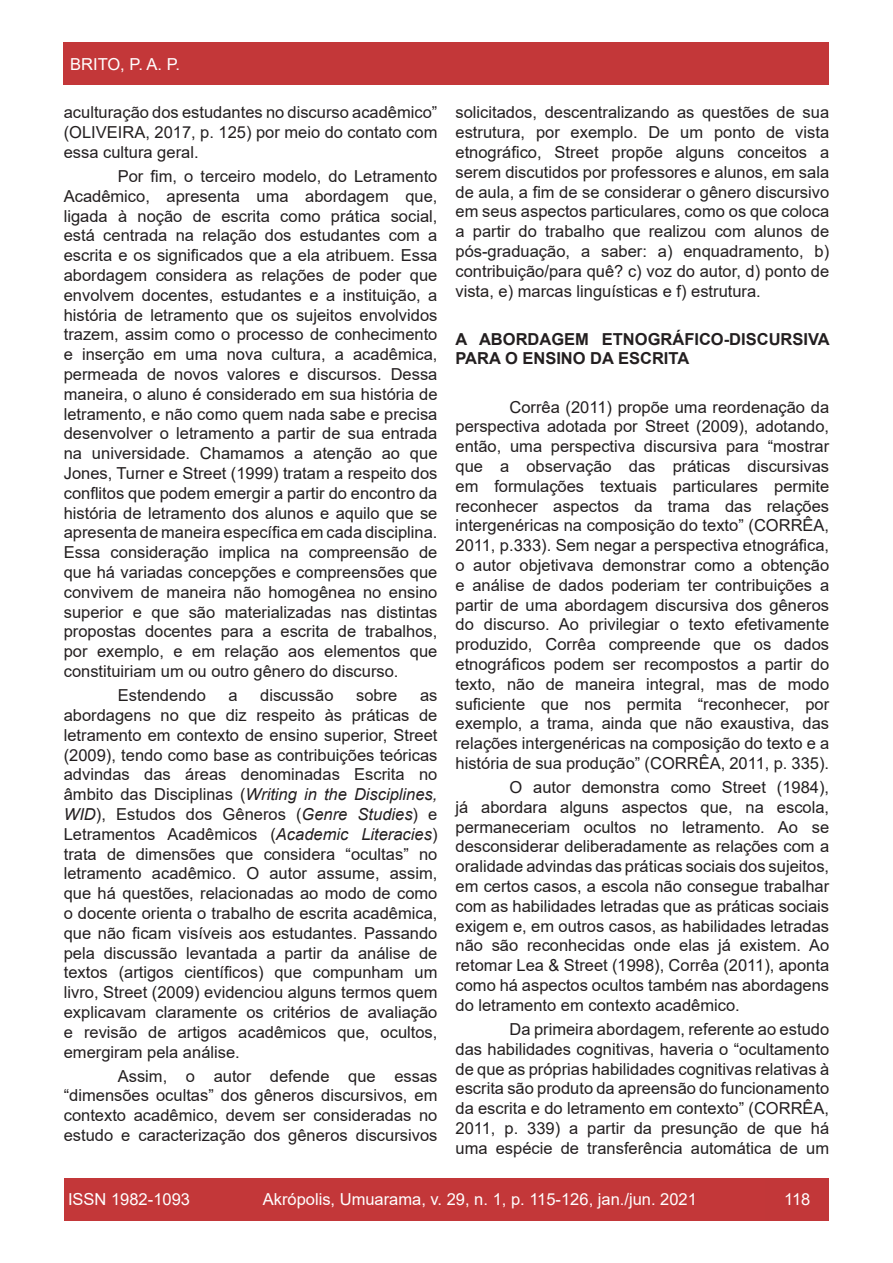
<style>
.page{position:relative;width:893px;height:1263px;background:#fff}
.page>*{position:absolute;margin:0;border:0;box-sizing:border-box;transform-origin:0 0}
.t1{font:16.5px/19.8px "Arial";color:#231f20;text-align:justify}
.t2{font:16.5px "Arial";color:#fff}
.t3{font:700 16.5px/19.8px "Arial";color:#231f20}
.s1{font-style:italic}
</style>
<div class="page">
<div style="left:64px;top:43px;width:765px;height:42px;background:#c33739"></div>
<div style="left:194px;top:1178px;width:571px;height:42px;background:#c33739"></div>
<div style="left:765px;top:1178px;width:64px;height:42px;background:#c23739"></div>
<div style="left:64px;top:1178px;width:130px;height:42px;background:#c33739"></div>
<p class="t2" style="left:70px;top:53px;width:112px">BRITO, P. A. P.</p>
<p class="t1" style="left:64px;top:103px;width:375px">aculturação dos estudantes no discurso acadêmico” (OLIVEIRA, 2017, p. 125) por meio do contato com essa cultura geral.</p>
<p class="t1" style="left:64px;top:166px;width:375px;text-indent:54px">Por fim, o terceiro modelo, do Letramento Acadêmico, apresenta uma abordagem que, ligada à noção de escrita como prática social, está centrada na relação dos estudantes com a escrita e os significados que a ela atribuem. Essa abordagem considera as relações de poder que envolvem docentes, estudantes e a instituição, a história de letramento que os sujeitos envolvidos trazem, assim como o processo de conhecimento e inserção em uma nova cultura, a acadêmica, permeada de novos valores e discursos. Dessa maneira, o aluno é considerado em sua história de letramento, e não como quem nada sabe e precisa desenvolver o letramento a partir de sua entrada na universidade. Chamamos a atenção ao que Jones, Turner e Street (1999) tratam a respeito dos conflitos que podem emergir a partir do encontro da história de letramento dos alunos e aquilo que se apresenta de maneira específica em cada disciplina.<br>Essa consideração implica na compreensão de que há variadas concepções e compreensões que convivem de maneira não homogênea no ensino superior e que são materializadas nas distintas propostas docentes para a escrita de trabalhos, por exemplo, e em relação aos elementos que constituiriam um ou outro gênero do discurso.</p>
<p class="t1" style="left:118px;top:685px;width:90px">Estendendo</p>
<p class="t1" style="left:228px;top:685px;width:11px">a</p>
<p class="t1" style="left:260px;top:685px;width:75px">discussão</p>
<p class="t1" style="left:356px;top:685px;width:43px">sobre</p>
<p class="t1" style="left:64px;top:685px;width:375px;text-indent:356px">as abordagens no que diz respeito às práticas de letramento em contexto de ensino superior, Street (2009), tendo como base as contribuições teóricas advindas das áreas denominadas Escrita no âmbito das Disciplinas (<span class="s1">Writing in the Disciplines, WID</span>), Estudos dos Gêneros (<span class="s1">Genre Studies</span>) e Letramentos Acadêmicos (<span class="s1">Academic Literacies</span>) trata de dimensões que considera “ocultas” no letramento acadêmico. O autor assume, assim, que há questões, relacionadas ao modo de como o docente orienta o trabalho de escrita acadêmica, que não ficam visíveis aos estudantes. Passando pela discussão levantada a partir da análise de textos (artigos científicos) que compunham um livro, Street (2009) evidenciou alguns termos quem explicavam claramente os critérios de avaliação e revisão de artigos acadêmicos que, ocultos, emergiram pela análise.</p>
<p class="t1" style="left:64px;top:1066px;width:375px;text-indent:54px">Assim, o autor defende que essas “dimensões ocultas” dos gêneros discursivos, em contexto acadêmico, devem ser consideradas no estudo e caracterização dos gêneros discursivos</p>
<p class="t1" style="left:455px;top:103px;width:375px">solicitados, descentralizando as questões de sua estrutura, por exemplo. De um ponto de vista etnográfico, Street propõe alguns conceitos a serem discutidos por professores e alunos, em sala de aula, a fim de se considerar o gênero discursivo em seus aspectos particulares, como os que coloca a partir do trabalho que realizou com alunos de pós-graduação, a saber: a) enquadramento, b) contribuição/para quê? c) voz do autor, d) ponto de vista, e) marcas linguísticas e f) estrutura.</p>
<p class="t3" style="left:455px;top:329px;width:376px">A ABORDAGEM ETNOGRÁFICO-DISCURSIVA<br>PARA O ENSINO DA ESCRITA</p>
<p class="t1" style="left:455px;top:397px;width:375px;text-indent:54px">Corrêa (2011) propõe uma reordenação da perspectiva adotada por Street (2009), adotando, então, uma perspectiva discursiva para “mostrar que a observação das práticas discursivas em formulações textuais particulares permite reconhecer aspectos da trama das relações intergenéricas na composição do texto” (CORRÊA, 2011, p.333). Sem negar a perspectiva etnográfica, o autor objetivava demonstrar como a obtenção e análise de dados poderiam ter contribuições a partir de uma abordagem discursiva dos gêneros do discurso. Ao privilegiar o texto efetivamente produzido, Corrêa compreende que os dados etnográficos podem ser recompostos a partir do texto, não de maneira integral, mas de modo suficiente que nos permita “reconhecer, por exemplo, a trama, ainda que não exaustiva, das relações intergenéricas na composição do texto e a história de sua produção” (CORRÊA, 2011, p. 335).</p>
<p class="t1" style="left:455px;top:777px;width:375px;text-indent:54px">O autor demonstra como Street (1984), já abordara alguns aspectos que, na escola, permaneceriam ocultos no letramento. Ao se desconsiderar deliberadamente as relações com a oralidade advindas das práticas sociais dos sujeitos, em certos casos, a escola não consegue trabalhar com as habilidades letradas que as práticas sociais exigem e, em outros casos, as habilidades letradas não são reconhecidas onde elas já existem. Ao retomar Lea &amp; Street (1998), Corrêa (2011), aponta como há aspectos ocultos também nas abordagens do letramento em contexto acadêmico.</p>
<p class="t1" style="left:455px;top:1019px;width:375px;text-indent:54px">Da primeira abordagem, referente ao estudo das habilidades cognitivas, haveria o “ocultamento de que as próprias habilidades cognitivas relativas à escrita são produto da apreensão do funcionamento da escrita e do letramento em contexto” (CORRÊA, 2011, p. 339) a partir da presunção de que há uma espécie de transferência automática de um</p>
<p class="t2" style="left:68px;top:1188px;width:123px">ISSN 1982-1093</p>
<p class="t2" style="left:263px;top:1188px;width:436px">Akrópolis, Umuarama, v. 29, n. 1, p. 115-126, jan./jun. 2021</p>
<p class="t2" style="left:784px;top:1188px;width:28px">118</p>
</div>
